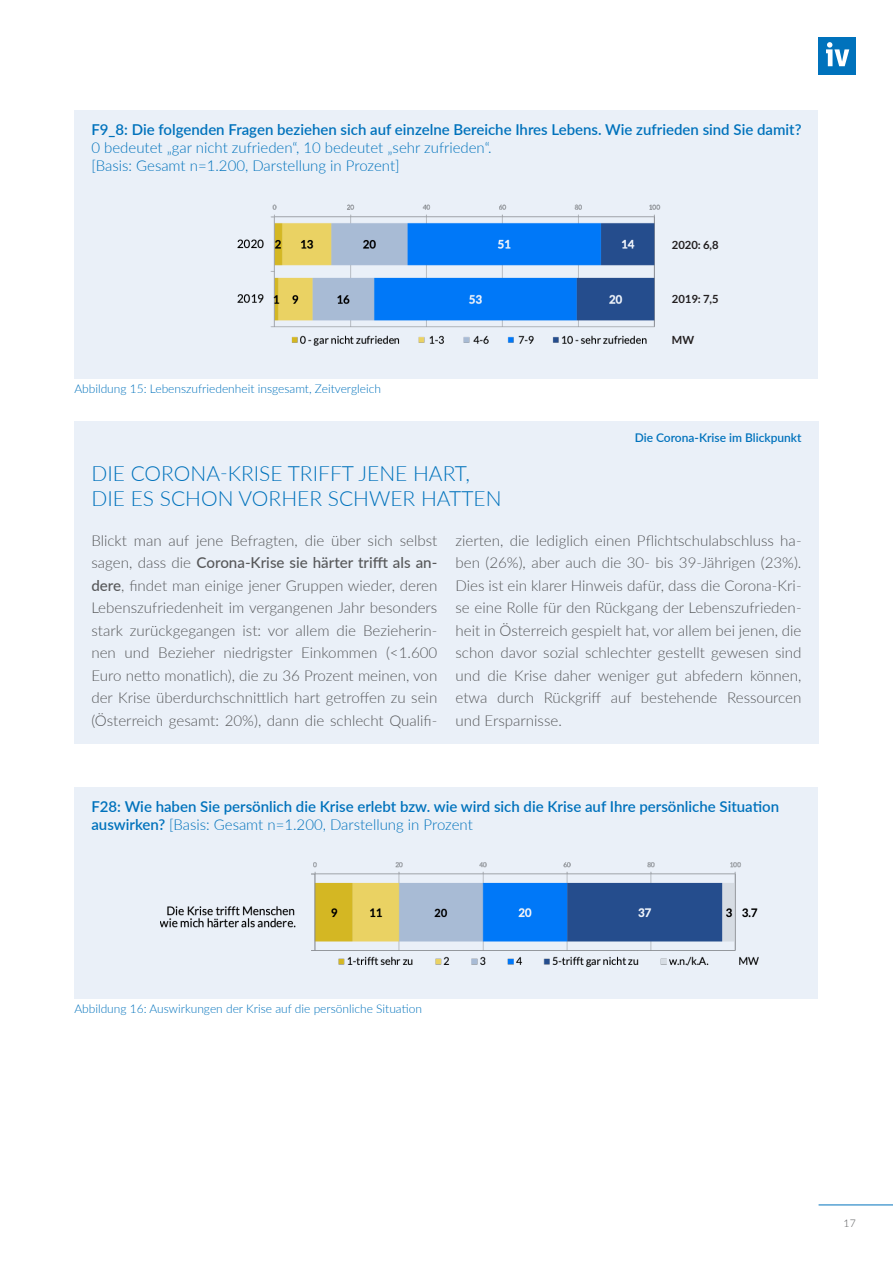
<style>
.page{position:relative;width:893px;height:1263px;background:#fff}
.page>*{position:absolute;margin:0;border:0;box-sizing:border-box;transform-origin:0 0}
.SL_industrie{font:300 21px/25.2px "Lato";color:#0072bc}
.flies_aufzählung{font:300 15px/22.5px "Lato";color:#57585a;text-align:justify}
.Absatzformat_1{font:600 15px/18px "Lato";color:#0072bc}
.Absatzformat_1-2{font:300 15px/18px "Lato";color:#0072bc}
.Paragraph_Style_2{font:300 12px "Lato";color:#0072bc}
.SL_industrie-2{font:600 12px "Lato";color:#0072bc}
.t1{font:700 11.25px "Lato";color:#231f20}
.t2{font:300 10.5px "Lato";color:#57585a}
.s1{font-weight:500}
.s2{font-weight:300}
</style>
<div class="page">
<div style="left:819px;top:37px;width:37px;height:37px;background:#0072bc"></div>
<svg style="left:826px;top:42px;width:23px;height:24px"></svg>
<hr style="left:819px;top:1205px;width:74px;height:1px;background:#0072bc">
<div style="left:74px;top:111px;width:744px;height:268px;background:#eaf0f8"></div>
<div style="left:74px;top:787px;width:744px;height:212px;background:#eaf0f8"></div>
<div style="left:74px;top:422px;width:745px;height:322px;background:#eaf0f8"></div>
<img style="left:311px;top:862px;width:448px;height:105px">
<img style="left:167px;top:906px;width:128px;height:6px">
<img style="left:160px;top:912px;width:136px;height:16px">
<img style="left:237px;top:204px;width:424px;height:142px">
<p class="Absatzformat_1" style="left:91px;top:120px;width:712px">F9_8: Die folgenden Fragen beziehen sich auf einzelne Bereiche Ihres Lebens. Wie zufrieden sind Sie damit?</p>
<p class="Absatzformat_1-2" style="left:91px;top:138px;width:402px">0 bedeutet „gar nicht zufrieden“, 10 bedeutet „sehr zufrieden“. [Basis: Gesamt n=1.200, Darstellung in Prozent]</p>
<p class="t1" style="left:672px;top:239px;width:48px">2020: 6,8</p>
<p class="Paragraph_Style_2" style="left:74px;top:380px;width:308px">Abbildung 15: Lebenszufriedenheit insgesamt, Zeitvergleich</p>
<p class="t1" style="left:672px;top:293px;width:48px">2019: 7,5</p>
<p class="t1" style="left:672px;top:333px;width:24px">MW</p>
<p class="SL_industrie-2" style="left:635px;top:429px;width:168px">Die Corona-Krise im Blickpunkt</p>
<p class="SL_industrie" style="left:91px;top:460px;width:412px">DIE CORONA-KRISE TRIFFT JENE HART,<br>DIE ES SCHON VORHER SCHWER HATTEN</p>
<p class="flies_aufzählung" style="left:91px;top:528px;width:348px">Blickt man auf jene Befragten, die über sich selbst sagen, dass die <span class="s1">Corona-Krise sie härter trifft als an&shy;dere</span>, findet man einige jener Gruppen wieder, deren Lebenszufriedenheit im vergangenen Jahr besonders stark zurückgegangen ist: vor allem die Bezieherin&shy;nen und Bezieher niedrigster Einkommen (&lt;1.600<br>Euro netto monatlich), die zu 36 Prozent meinen, von der Krise überdurchschnittlich hart getroffen zu sein (Österreich gesamt: 20%), dann die schlecht Qualifi-</p>
<p class="flies_aufzählung" style="left:455px;top:528px;width:348px">zierten, die lediglich einen Pflichtschulabschluss ha&shy;ben (26%), aber auch die 30- bis 39-Jährigen (23%).<br>Dies ist ein klarer Hinweis dafür, dass die Corona-Kri&shy;se eine Rolle für den Rückgang der Lebenszufrieden&shy;heit in Österreich gespielt hat, vor allem bei jenen, die schon davor sozial schlechter gestellt gewesen sind und die Krise daher weniger gut abfedern können, etwa durch Rückgriff auf bestehende Ressourcen und Ersparnisse.</p>
<p class="Absatzformat_1" style="left:91px;top:797px;width:689px">F28: Wie haben Sie persönlich die Krise erlebt bzw. wie wird sich die Krise auf Ihre persönliche Situation auswirken? <span class="s2">[Basis: Gesamt n=1.200, Darstellung in Prozent</span></p>
<p class="Paragraph_Style_2" style="left:74px;top:1000px;width:349px">Abbildung 16: Auswirkungen der Krise auf die persönliche Situation</p>
<p class="t2" style="left:844px;top:1216px;width:14px">17</p>
</div>
